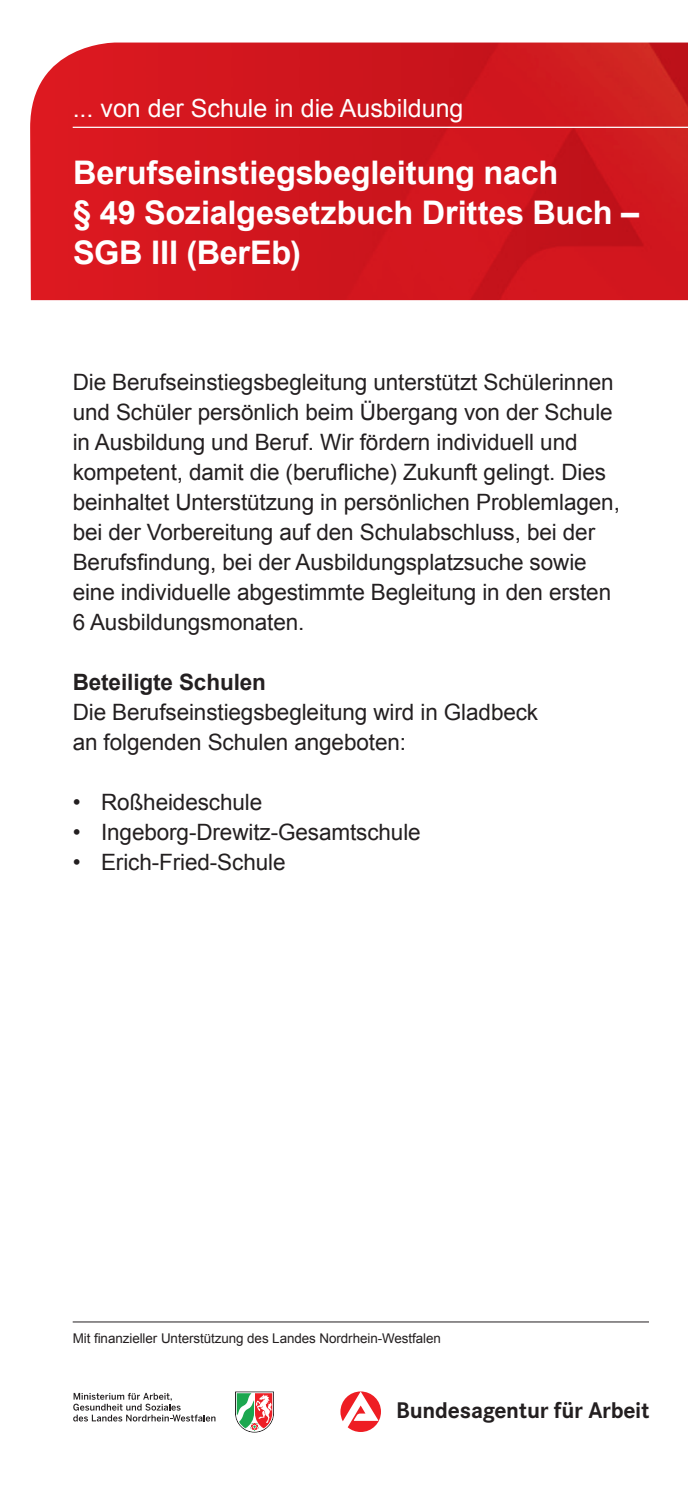
<style>
.page{position:relative;width:688px;height:1489px;background:#fff}
.page>*{position:absolute;margin:0;border:0;box-sizing:border-box;transform-origin:0 0}
.t1{font:700 32.5px/40px "Arial";letter-spacing:-.01em;color:#fff}
.t2{font:25px "Arial";color:#fff}
.t3{font:700 23.5px "Corporate S";letter-spacing:-.01em;color:#231f20}
.t4{font:22.5px/30px "Arial";letter-spacing:-.005em;color:#231f20}
.t5{font:700 22.5px "Arial";letter-spacing:-.005em;color:#231f20}
.t6{font:13.5px "Arial";letter-spacing:-.005em;color:#231f20}
</style>
<div class="page">
<img style="left:30px;top:43px;width:657px;height:257px">
<hr style="left:73px;top:127px;width:614px;height:1px;background:#fff">
<hr style="left:73px;top:1321px;width:575px;height:1px;background:#231f20">
<svg style="left:340px;top:1391px;width:41px;height:40px"></svg>
<svg style="left:235px;top:1391px;width:39px;height:41px"></svg>
<svg style="left:73px;top:1392px;width:142px;height:29px"></svg>
<p class="t2" style="left:73px;top:92px;width:392px">... von der Schule in die Ausbildung</p>
<h1 class="t1" style="left:73px;top:153px;width:567px">Berufseinstiegsbegleitung nach<br>§ 49 Sozialgesetzbuch Drittes Buch –<br>SGB III (BerEb)</h1>
<p class="t4" style="left:73px;top:367px;width:548px">Die Berufseinstiegsbegleitung unterstützt Schülerinnen und Schüler persönlich beim Übergang von der Schule in Ausbildung und Beruf. Wir fördern individuell und kompetent, damit die (berufliche) Zukunft gelingt. Dies beinhaltet Unterstützung in persönlichen Problemlagen, bei der Vorbereitung auf den Schulabschluss, bei der Berufsfindung, bei der Ausbildungsplatzsuche sowie eine individuelle abgestimmte Begleitung in den ersten 6 Ausbildungsmonaten.</p>
<p class="t5" style="left:73px;top:667px;width:195px">Beteiligte Schulen</p>
<p class="t4" style="left:73px;top:697px;width:467px">Die Berufseinstiegsbegleitung wird in Gladbeck an folgenden Schulen angeboten:</p>
<p class="t4" style="left:73px;top:787px;width:191px">• Roßheideschule</p>
<p class="t4" style="left:73px;top:817px;width:349px">• Ingeborg-Drewitz-Gesamtschule</p>
<p class="t4" style="left:73px;top:847px;width:214px">• Erich-Fried-Schule</p>
<p class="t6" style="left:73px;top:1329px;width:369px">Mit finanzieller Unterstützung des Landes Nordrhein-Westfalen</p>
<p class="t3" style="left:396px;top:1396px;width:255px">Bundesagentur für Arbeit</p>
</div>
